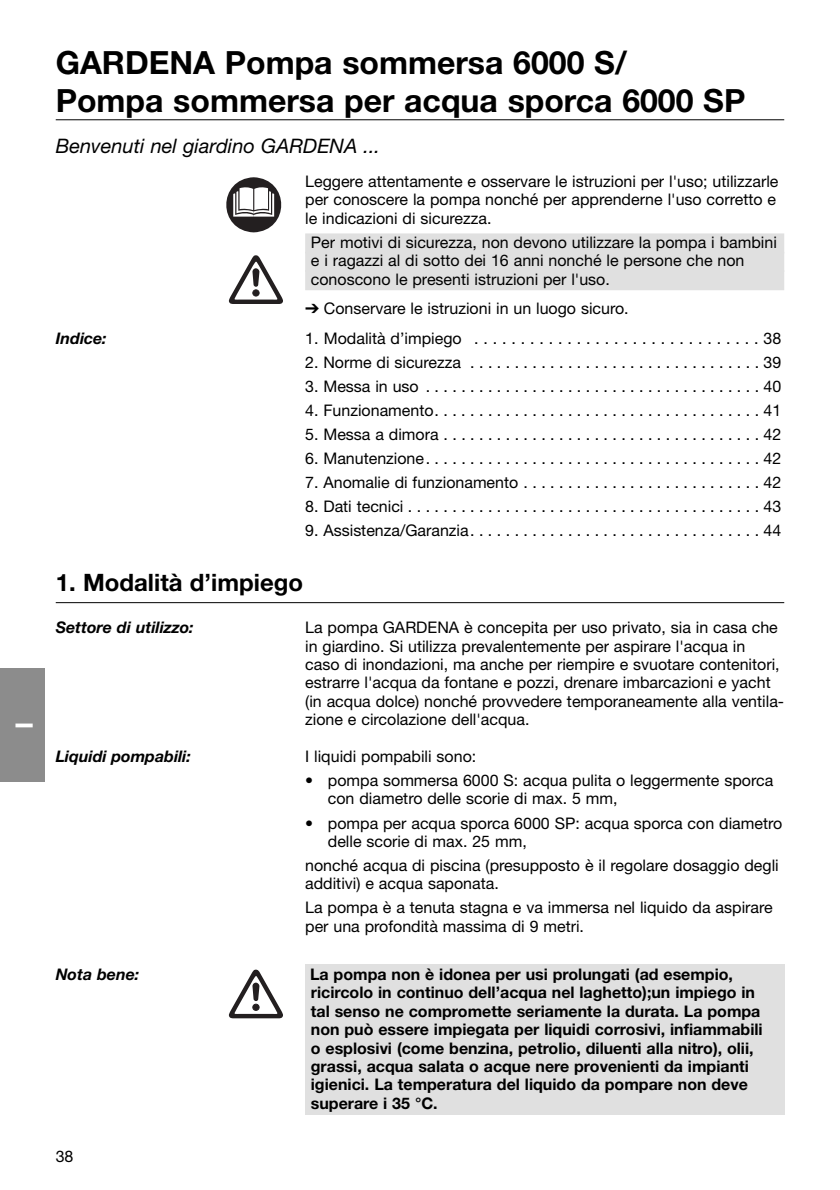
<style>
.page{position:relative;width:840px;height:1190px;background:#fff}
.page>*{position:absolute;margin:0;border:0;box-sizing:border-box;transform-origin:0 0}
.t1{font:700 32px/38.4px "Helvetica Neue";color:#000}
.t2{font:700 24px "Helvetica Neue";color:#000}
.t3{font:700 24px "Helvetica Neue";color:#fff}
.t4{font:italic 20px "Helvetica Neue";color:#000}
.t5{font:16px/18.4px "Helvetica Neue";color:#000}
.t6{font:700 16px/18.4px "Helvetica Neue";color:#000}
.t7{font:italic 700 16px "Helvetica Neue";color:#000}
</style>
<div class="page">
<div style="left:0;top:669px;width:44px;height:113px;background:#8c8c8c"></div>
<div style="left:305px;top:964px;width:479px;height:151px;background:#e0e0e0"></div>
<div style="left:305px;top:233px;width:479px;height:20px;background:#e0e0e0"></div>
<div style="left:305px;top:252px;width:479px;height:20px;background:#e0e0e0"></div>
<div style="left:305px;top:270px;width:479px;height:20px;background:#e0e0e0"></div>
<hr style="left:56px;top:602px;width:728px;height:1px;background:#000">
<hr style="left:56px;top:119px;width:728px;height:1px;background:#000">
<svg style="left:228px;top:255px;width:55px;height:49px"></svg>
<svg style="left:228px;top:970px;width:55px;height:48px"></svg>
<svg style="left:226px;top:177px;width:56px;height:55px"></svg>
<h2 class="t3" style="left:16px;top:729px;width:9px;rotate:-90deg">I</h2>
<h1 class="t1" style="left:56px;top:46px;width:691px">GARDENA Pompa sommersa 6000 S/<br>Pompa sommersa per acqua sporca 6000 SP</h1>
<p class="t4" style="left:56px;top:139px;width:326px">Benvenuti nel giardino GARDENA ...</p>
<p class="t5" style="left:305px;top:174px;width:475px">Leggere attentamente e osservare le istruzioni per l'uso; utilizzarle per conoscere la pompa nonché per apprenderne l'uso corretto e le indicazioni di sicurezza.</p>
<p class="t5" style="left:311px;top:234px;width:468px">Per motivi di sicurezza, non devono utilizzare la pompa i bambini e i ragazzi al di sotto dei 16 anni nonché le persone che non conoscono le presenti istruzioni per l'uso.</p>
<p class="t5" style="left:305px;top:301px;width:325px">➔ Conservare le istruzioni in un luogo sicuro.</p>
<p class="t7" style="left:56px;top:333px;width:52px">Indice:</p>
<p class="t5" style="left:305px;top:331px;width:478px">1. Modalità d’impiego . . . . . . . . . . . . . . . . . . . . . . . . . . . . . . . 38</p>
<p class="t5" style="left:305px;top:355px;width:478px">2. Norme di sicurezza . . . . . . . . . . . . . . . . . . . . . . . . . . . . . . . . . 39</p>
<p class="t5" style="left:305px;top:379px;width:478px">3. Messa in uso . . . . . . . . . . . . . . . . . . . . . . . . . . . . . . . . . . . . . . 40</p>
<p class="t5" style="left:305px;top:403px;width:478px">4. Funzionamento. . . . . . . . . . . . . . . . . . . . . . . . . . . . . . . . . . . . . 41</p>
<p class="t5" style="left:305px;top:427px;width:478px">5. Messa a dimora . . . . . . . . . . . . . . . . . . . . . . . . . . . . . . . . . . . . 42</p>
<p class="t5" style="left:305px;top:451px;width:478px">6. Manutenzione. . . . . . . . . . . . . . . . . . . . . . . . . . . . . . . . . . . . . . 42</p>
<p class="t5" style="left:305px;top:475px;width:478px">7. Anomalie di funzionamento . . . . . . . . . . . . . . . . . . . . . . . . . . . 42</p>
<p class="t5" style="left:305px;top:499px;width:478px">8. Dati tecnici . . . . . . . . . . . . . . . . . . . . . . . . . . . . . . . . . . . . . . . . 43</p>
<p class="t5" style="left:305px;top:523px;width:478px">9. Assistenza/Garanzia. . . . . . . . . . . . . . . . . . . . . . . . . . . . . . . . . 44</p>
<h2 class="t2" style="left:56px;top:574px;width:249px">1. Modalità d’impiego</h2>
<p class="t7" style="left:56px;top:622px;width:139px">Settore di utilizzo:</p>
<p class="t5" style="left:305px;top:620px;width:480px">La pompa GARDENA è concepita per uso privato, sia in casa che in giardino. Si utilizza prevalentemente per aspirare l'acqua in<br>caso di inondazioni, ma anche per riempire e svuotare contenitori, estrarre l'acqua da fontane e pozzi, drenare imbarcazioni e yacht (in acqua dolce) nonché provvedere temporaneamente alla ventila&shy;zione e circolazione dell'acqua.</p>
<p class="t7" style="left:56px;top:751px;width:137px">Liquidi pompabili:</p>
<p class="t5" style="left:305px;top:749px;width:173px">I liquidi pompabili sono:</p>
<p class="t5" style="left:328px;top:773px;width:447px;text-indent:-23px">• pompa sommersa 6000 S: acqua pulita o leggermente sporca con diametro delle scorie di max. 5 mm,</p>
<p class="t5" style="left:328px;top:815px;width:456px;text-indent:-23px">• pompa per acqua sporca 6000 SP: acqua sporca con diametro delle scorie di max. 25 mm,</p>
<p class="t5" style="left:305px;top:858px;width:475px">nonché acqua di piscina (presupposto è il regolare dosaggio degli additivi) e acqua saponata.</p>
<p class="t5" style="left:305px;top:900px;width:469px">La pompa è a tenuta stagna e va immersa nel liquido da aspirare per una profondità massima di 9 metri.</p>
<p class="t7" style="left:56px;top:969px;width:85px">Nota bene:</p>
<p class="t6" style="left:310px;top:967px;width:454px">La pompa non è idonea per usi prolungati (ad esempio, ricircolo in continuo dell’acqua nel laghetto);un impiego in tal senso ne compromette seriamente la durata. La pompa non può essere impiegata per liquidi corrosivi, infiammabili o esplosivi (come benzina, petrolio, diluenti alla nitro), olii, grassi, acqua salata o acque nere provenienti da impianti igienici. La temperatura del liquido da pompare non deve superare i 35 °C.</p>
<p class="t5" style="left:56px;top:1149px;width:19px">38</p>
</div>
